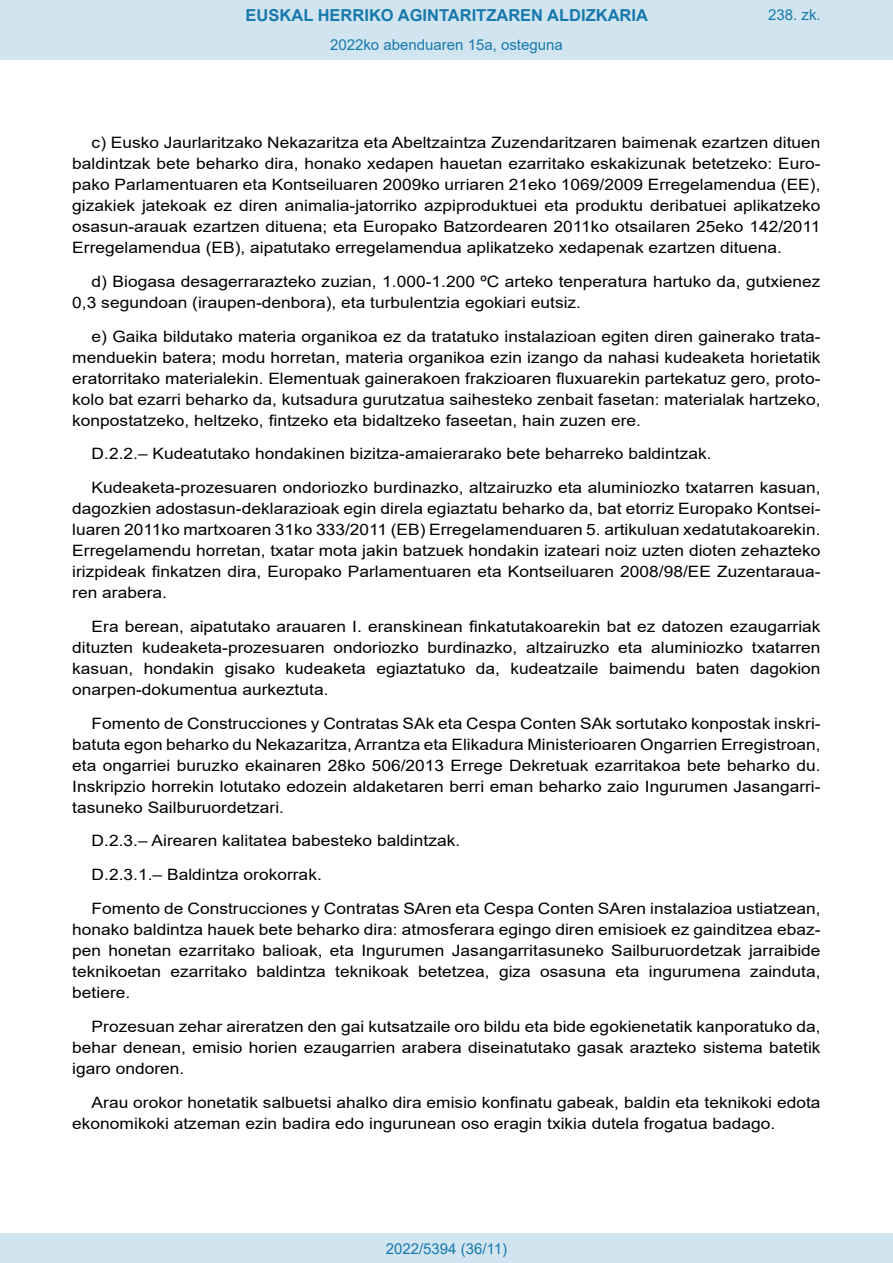
<style>
.page{position:relative;width:893px;height:1263px;background:#fff}
.page>*{position:absolute;margin:0;border:0;box-sizing:border-box;transform-origin:0 0}
.t1{font:700 16.5px "Arial";color:#1879ad}
.BOPVDetalle{font:15.6px/21px "Arial";color:#000;text-align:justify;scale:1.11 1}
.Paginacion_Centro{font:15px "Arial";color:#1879ad}
</style>
<div class="page">
<div style="left:0;top:0;width:893px;height:60px;background:#d0e5f0"></div>
<div style="left:0;top:1233px;width:893px;height:30px;background:#d0e5f0"></div>
<p class="t1" style="left:246px;top:3px;width:404px">EUSKAL HERRIKO AGINTARITZAREN ALDIZKARIA</p>
<p class="Paginacion_Centro" style="left:330px;top:35px;width:234px">2022ko abenduaren 15a, osteguna</p>
<p class="Paginacion_Centro" style="left:768px;top:5px;width:54px">238. zk.</p>
<p class="BOPVDetalle" style="left:72px;top:132px;width:676px;text-indent:19px">c) Eusko Jaurlaritzako Nekazaritza eta Abeltzaintza Zuzendaritzaren baimenak ezartzen dituen baldintzak bete beharko dira, honako xedapen hauetan ezarritako eskakizunak betetzeko: Euro&shy;pako Parlamentuaren eta Kontseiluaren 2009ko urriaren 21eko 1069/2009 Erregelamendua (EE), gizakiek jatekoak ez diren animalia-jatorriko azpiproduktuei eta produktu deribatuei aplikatzeko osasun-arauak ezartzen dituena; eta Europako Batzordearen 2011ko otsailaren 25eko 142/2011<br>Erregelamendua (EB), aipatutako erregelamendua aplikatzeko xedapenak ezartzen dituena.</p>
<p class="BOPVDetalle" style="left:72px;top:271px;width:676px;text-indent:19px">d) Biogasa desagerrarazteko zuzian, 1.000-1.200 ºC arteko tenperatura hartuko da, gutxienez<br>0,3 segundoan (iraupen-denbora), eta turbulentzia egokiari eutsiz.</p>
<p class="BOPVDetalle" style="left:72px;top:326px;width:676px;text-indent:19px">e) Gaika bildutako materia organikoa ez da tratatuko instalazioan egiten diren gainerako trata&shy;menduekin batera; modu horretan, materia organikoa ezin izango da nahasi kudeaketa horietatik eratorritako materialekin. Elementuak gainerakoen frakzioaren fluxuarekin partekatuz gero, proto&shy;kolo bat ezarri beharko da, kutsadura gurutzatua saihesteko zenbait fasetan: materialak hartzeko, konpostatzeko, heltzeko, fintzeko eta bidaltzeko faseetan, hain zuzen ere.</p>
<p class="BOPVDetalle" style="left:92px;top:443px;width:560px">D.2.2.– Kudeatutako hondakinen bizitza-amaierarako bete beharreko baldintzak.</p>
<p class="BOPVDetalle" style="left:72px;top:477px;width:676px;text-indent:19px">Kudeaketa-prozesuaren ondoriozko burdinazko, altzairuzko eta aluminiozko txatarren kasuan, dagozkien adostasun-deklarazioak egin direla egiaztatu beharko da, bat etorriz Europako Kontsei&shy;luaren 2011ko martxoaren 31ko 333/2011 (EB) Erregelamenduaren 5. artikuluan xedatutakoarekin.<br>Erregelamendu horretan, txatar mota jakin batzuek hondakin izateari noiz uzten dioten zehazteko irizpideak finkatzen dira, Europako Parlamentuaren eta Kontseiluaren 2008/98/EE Zuzentaraua&shy;ren arabera.</p>
<p class="BOPVDetalle" style="left:72px;top:616px;width:676px;text-indent:19px">Era berean, aipatutako arauaren I. eranskinean finkatutakoarekin bat ez datozen ezaugarriak dituzten kudeaketa-prozesuaren ondoriozko burdinazko, altzairuzko eta aluminiozko txatarren kasuan, hondakin gisako kudeaketa egiaztatuko da, kudeatzaile baimendu baten dagokion onarpen-dokumentua aurkeztuta.</p>
<p class="BOPVDetalle" style="left:72px;top:713px;width:676px;text-indent:19px">Fomento de Construcciones y Contratas SAk eta Cespa Conten SAk sortutako konpostak inskri&shy;batuta egon beharko du Nekazaritza, Arrantza eta Elikadura Ministerioaren Ongarrien Erregistroan, eta ongarriei buruzko ekainaren 28ko 506/2013 Errege Dekretuak ezarritakoa bete beharko du.<br>Inskripzio horrekin lotutako edozein aldaketaren berri eman beharko zaio Ingurumen Jasangarri&shy;tasuneko Sailburuordetzari.</p>
<p class="BOPVDetalle" style="left:92px;top:830px;width:334px">D.2.3.– Airearen kalitatea babesteko baldintzak.</p>
<p class="BOPVDetalle" style="left:92px;top:864px;width:209px">D.2.3.1.– Baldintza orokorrak.</p>
<p class="BOPVDetalle" style="left:72px;top:898px;width:676px;text-indent:19px">Fomento de Construcciones y Contratas SAren eta Cespa Conten SAren instalazioa ustiatzean, honako baldintza hauek bete beharko dira: atmosferara egingo diren emisioek ez gainditzea ebaz&shy;pen honetan ezarritako balioak, eta Ingurumen Jasangarritasuneko Sailburuordetzak jarraibide teknikoetan ezarritako baldintza teknikoak betetzea, giza osasuna eta ingurumena zainduta, betiere.</p>
<p class="BOPVDetalle" style="left:72px;top:1016px;width:676px;text-indent:19px">Prozesuan zehar aireratzen den gai kutsatzaile oro bildu eta bide egokienetatik kanporatuko da, behar denean, emisio horien ezaugarrien arabera diseinatutako gasak arazteko sistema batetik igaro ondoren.</p>
<p class="BOPVDetalle" style="left:72px;top:1091px;width:676px;text-indent:19px">Arau orokor honetatik salbuetsi ahalko dira emisio konfinatu gabeak, baldin eta teknikoki edota ekonomikoki atzeman ezin badira edo ingurunean oso eragin txikia dutela frogatua badago.</p>
<p class="Paginacion_Centro" style="left:386px;top:1238px;width:123px">2022/5394 (36/11)</p>
</div>
